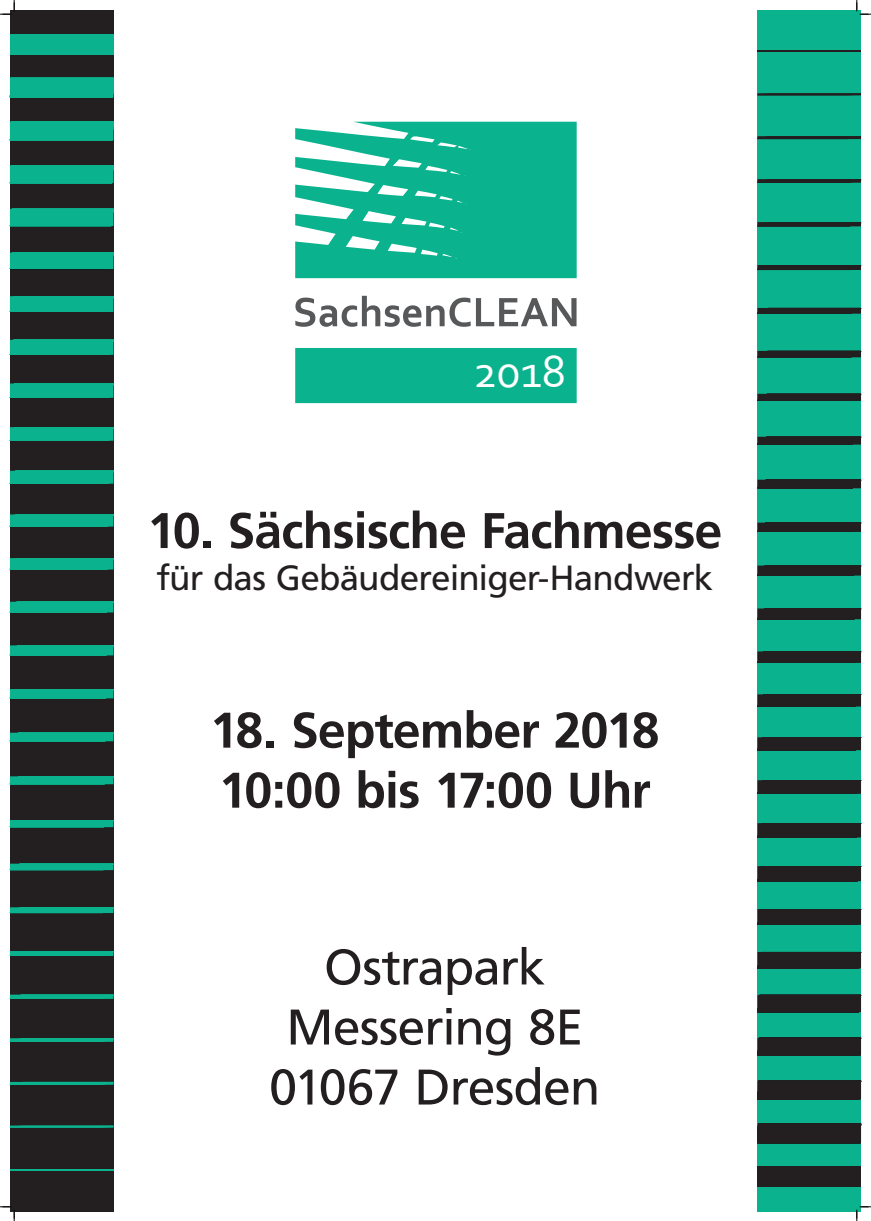
<style>
.page{position:relative;width:871px;height:1221px;background:#fff}
.page>*{position:absolute;margin:0;border:0;box-sizing:border-box;transform-origin:0 0}
.t1{font:700 50px/60px "Frutiger";letter-spacing:-.02em;color:#231f20}
.t2{font:50px/60px "Frutiger";letter-spacing:-.02em;color:#231f20;text-align:center}
.t3{font:47.1px "Corbel";color:#fff}
.t4{font:35px "Frutiger";letter-spacing:-.025em;color:#231f20}
</style>
<div class="page">
<div style="left:10px;top:10px;width:103px;height:1200px;background:#231f20"></div>
<div style="left:10px;top:34px;width:103px;height:20px;background:#0ab38d"></div>
<div style="left:10px;top:78px;width:103px;height:19px;background:#0ab38d"></div>
<div style="left:10px;top:121px;width:103px;height:19px;background:#0ab38d"></div>
<div style="left:10px;top:165px;width:103px;height:18px;background:#0ab38d"></div>
<div style="left:10px;top:209px;width:103px;height:17px;background:#0ab38d"></div>
<div style="left:10px;top:252px;width:103px;height:17px;background:#0ab38d"></div>
<div style="left:10px;top:296px;width:103px;height:16px;background:#0ab38d"></div>
<div style="left:10px;top:340px;width:103px;height:15px;background:#0ab38d"></div>
<div style="left:10px;top:383px;width:103px;height:15px;background:#0ab38d"></div>
<svg style="left:10px;top:427px;width:103px;height:14px"></svg>
<svg style="left:10px;top:471px;width:103px;height:12px"></svg>
<svg style="left:10px;top:514px;width:103px;height:12px"></svg>
<svg style="left:10px;top:558px;width:103px;height:11px"></svg>
<svg style="left:10px;top:601px;width:103px;height:11px"></svg>
<svg style="left:10px;top:645px;width:103px;height:10px"></svg>
<svg style="left:10px;top:689px;width:103px;height:9px"></svg>
<svg style="left:10px;top:732px;width:103px;height:9px"></svg>
<svg style="left:10px;top:776px;width:103px;height:8px"></svg>
<svg style="left:10px;top:820px;width:103px;height:7px"></svg>
<svg style="left:10px;top:863px;width:103px;height:7px"></svg>
<svg style="left:10px;top:907px;width:103px;height:6px"></svg>
<svg style="left:10px;top:951px;width:103px;height:4px"></svg>
<svg style="left:10px;top:994px;width:103px;height:4px"></svg>
<svg style="left:10px;top:1038px;width:103px;height:3px"></svg>
<svg style="left:10px;top:1081px;width:103px;height:3px"></svg>
<svg style="left:10px;top:1125px;width:103px;height:2px"></svg>
<hr style="left:10px;top:1169px;width:103px;height:1px;background:#0ab38d">
<div style="left:757px;top:10px;width:103px;height:1200px;background:#0ab38d"></div>
<div style="left:757px;top:1166px;width:103px;height:20px;background:#231f20"></div>
<div style="left:757px;top:1123px;width:103px;height:19px;background:#231f20"></div>
<div style="left:757px;top:1080px;width:103px;height:19px;background:#231f20"></div>
<div style="left:757px;top:1037px;width:103px;height:18px;background:#231f20"></div>
<div style="left:757px;top:994px;width:103px;height:18px;background:#231f20"></div>
<div style="left:757px;top:951px;width:103px;height:17px;background:#231f20"></div>
<div style="left:757px;top:909px;width:103px;height:15px;background:#231f20"></div>
<div style="left:757px;top:866px;width:103px;height:15px;background:#231f20"></div>
<svg style="left:757px;top:823px;width:103px;height:14px"></svg>
<svg style="left:757px;top:780px;width:103px;height:13px"></svg>
<svg style="left:757px;top:737px;width:103px;height:13px"></svg>
<svg style="left:757px;top:694px;width:103px;height:12px"></svg>
<svg style="left:757px;top:651px;width:103px;height:12px"></svg>
<svg style="left:757px;top:608px;width:103px;height:11px"></svg>
<svg style="left:757px;top:565px;width:103px;height:10px"></svg>
<svg style="left:757px;top:522px;width:103px;height:10px"></svg>
<svg style="left:757px;top:479px;width:103px;height:9px"></svg>
<svg style="left:757px;top:437px;width:103px;height:7px"></svg>
<svg style="left:757px;top:394px;width:103px;height:7px"></svg>
<svg style="left:757px;top:351px;width:103px;height:6px"></svg>
<svg style="left:757px;top:308px;width:103px;height:6px"></svg>
<svg style="left:757px;top:265px;width:103px;height:5px"></svg>
<svg style="left:757px;top:222px;width:103px;height:4px"></svg>
<svg style="left:757px;top:179px;width:103px;height:4px"></svg>
<svg style="left:757px;top:136px;width:103px;height:3px"></svg>
<svg style="left:757px;top:93px;width:103px;height:2px"></svg>
<hr style="left:757px;top:50px;width:103px;height:2px;background:#231f20">
<svg style="left:295px;top:122px;width:281px;height:281px;fill:#0ab38d"></svg>
<svg style="left:295px;top:296px;width:175px;height:31px"></svg>
<svg style="left:476px;top:298px;width:100px;height:28px"></svg>
<svg style="left:0;top:0;width:15px;height:15px"></svg>
<svg style="left:856px;top:0;width:14px;height:15px"></svg>
<svg style="left:0;top:1206px;width:15px;height:14px"></svg>
<svg style="left:856px;top:1206px;width:14px;height:14px"></svg>
<p class="t3" style="left:473px;top:342px;width:94px">2018</p>
<p class="t1" style="left:147px;top:501px;width:576px">10. Sächsische Fachmesse</p>
<p class="t4" style="left:156px;top:557px;width:558px">für das Gebäudereiniger-Handwerk</p>
<p class="t1" style="left:210px;top:700px;width:451px">18. September 2018<br>10:00 bis 17:00 Uhr</p>
<p class="t2" style="left:269px;top:937px;width:332px">Ostrapark<br>Messering 8E<br>01067 Dresden</p>
</div>
